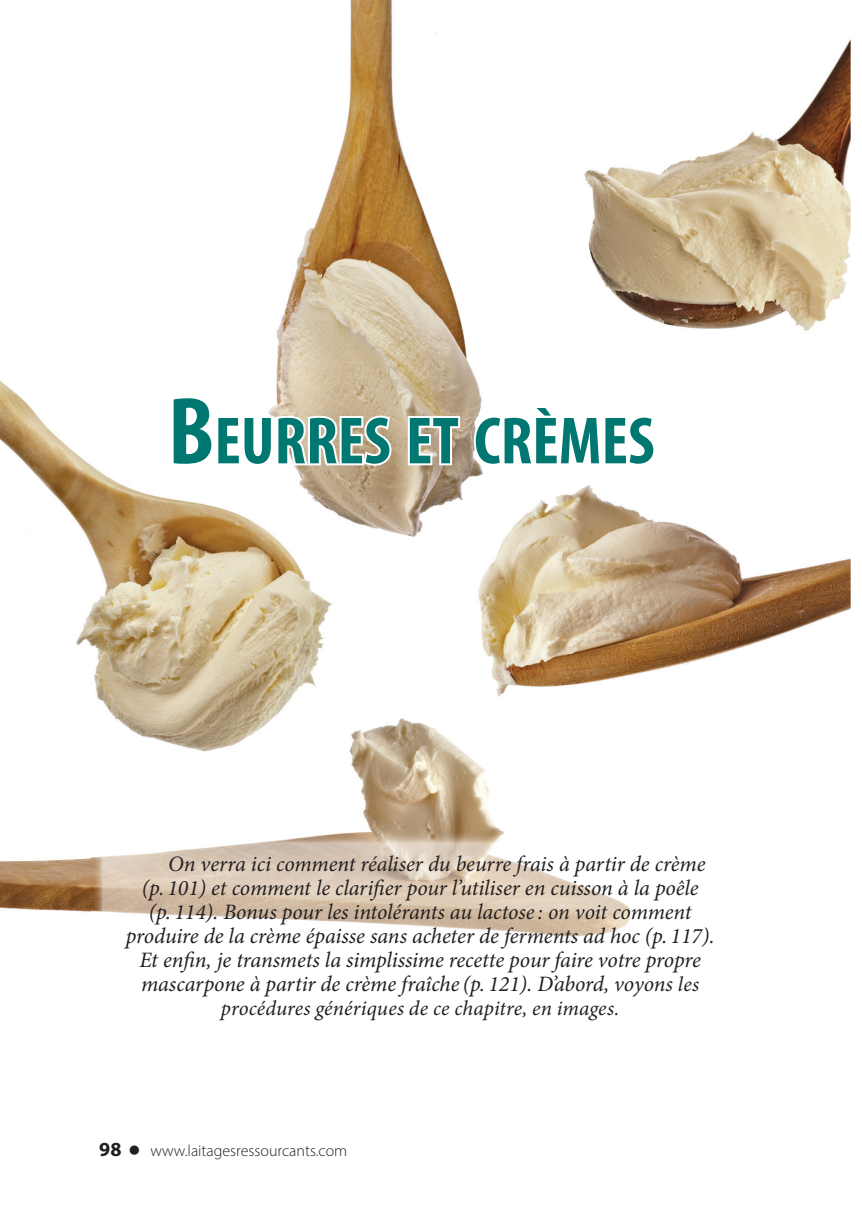
<style>
.page{position:relative;width:862px;height:1214px;background:#fff}
.page>*{position:absolute;margin:0;border:0;box-sizing:border-box;transform-origin:0 0}
.t1{font:700 condensed 67.2px "Myriad Pro";color:#007771}
.t2{font:italic 22px "Minion Pro";letter-spacing:-.005em;color:#231f20}
.t3{font:italic 21px "Minion Pro";letter-spacing:.005em;color:#231f20}
.t4{font:300 16px "Myriad Pro";color:#231f20}
.s1{font-size:96px}
.s2{font-size:21px}
.s3{font-weight:700;font-size:20px}
</style>
<div class="page">
<img style="left:0;top:0;width:850px;height:912px">
<svg style="left:169px;top:393px;width:224px;height:75px"></svg>
<svg style="left:406px;top:414px;width:56px;height:53px"></svg>
<svg style="left:472px;top:402px;width:185px;height:65px"></svg>
<img style="left:92px;top:831px;width:656px;height:106px">
<h1 class="t1" style="left:168px;top:399px;width:488px"><span class="s1">B</span>EURRES ET CRÈMES</h1>
<p class="t2" style="left:168px;top:848px;width:539px">On verra ici comment réaliser du beurre frais à partir de crème</p>
<p class="t2" style="left:142px;top:872px;width:558px">(p. 101) et comment le clarifier pour l’utiliser en cuisson à la poêle</p>
<p class="t2" style="left:149px;top:896px;width:544px">(p. 114). Bonus pour les intolérants au lactose : on voit comment</p>
<p class="t2" style="left:126px;top:920px;width:590px">produire de la crème épaisse sans acheter de ferments ad hoc (p. 117).</p>
<p class="t2" style="left:139px;top:944px;width:563px">Et enfin, je transmets la simplissime recette pour faire votre propre</p>
<p class="t2" style="left:141px;top:968px;width:560px">mascarpone à partir de crème fraîche (p. 121). D’abord, voyons <span class="s2">les</span></p>
<p class="t3" style="left:221px;top:993px;width:400px">procédures génériques de ce chapitre, en images.</p>
<p class="t4" style="left:99px;top:1140px;width:249px"><span class="s3">98</span> ● www.laitagesressourcants.com</p>
</div>
